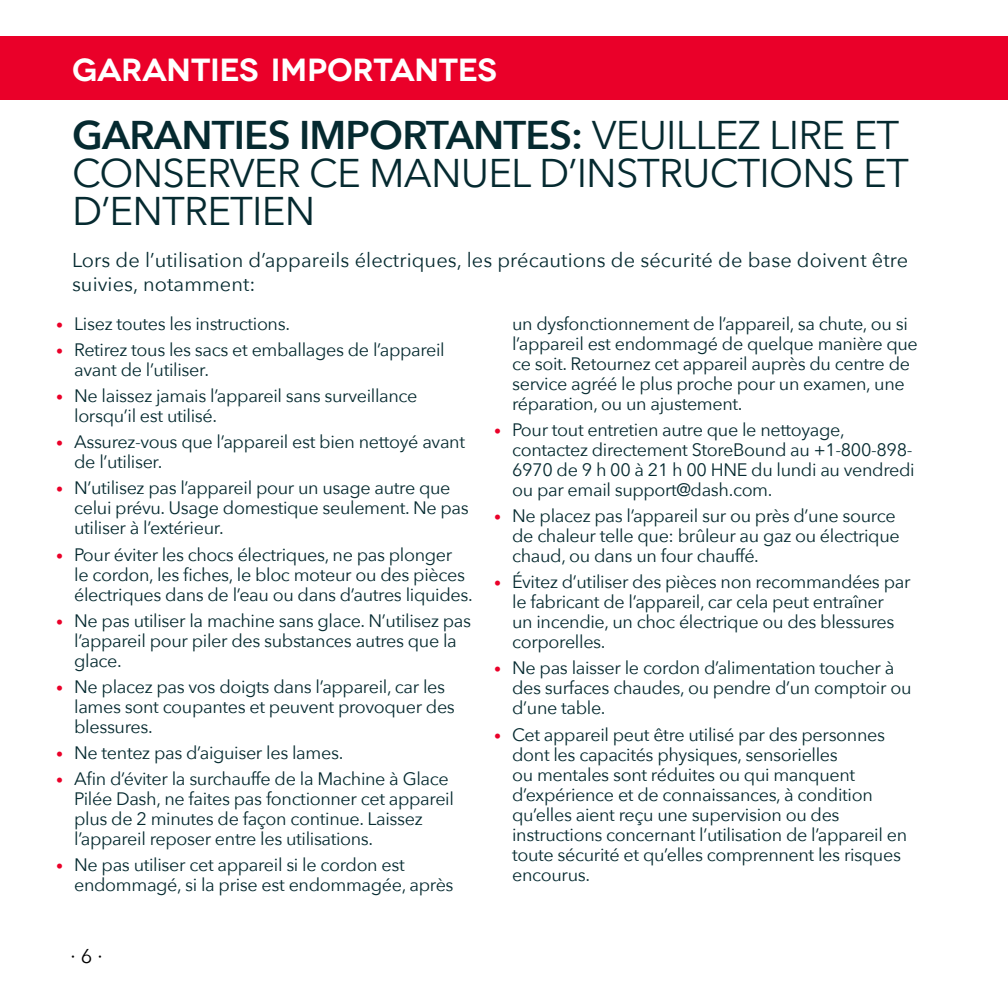
<style>
.page{position:relative;width:1008px;height:1008px;background:#fff}
.page>*{position:absolute;margin:0;border:0;box-sizing:border-box;transform-origin:0 0}
.t1{font:40px/38px "Avenir Next";letter-spacing:-.02em;color:#052a30}
.t2{font:600 32px "Novecentowide";letter-spacing:-.01em;color:#fff}
.t3{font:20px/24px "Avenir Next";letter-spacing:.005em;color:#052a30}
.t4{font:20px "Avenir Next";color:#000}
.t5{font:18px/20px "Avenir Next";letter-spacing:-.02em;color:#052a30}
.s1{font-weight:600}
.s2{font-size:14px;color:#ea0029}
</style>
<div class="page">
<div style="left:0;top:36px;width:1008px;height:63px;background:#ea0029"></div>
<h2 class="t2" style="left:72px;top:51px;width:426px">GARANTIES IMPORTANTES</h2>
<h1 class="t1" style="left:72px;top:114px;width:838px"><span class="s1">GARANTIES IMPORTANTES:</span> VEUILLEZ LIRE ET<br>CONSERVER CE MANUEL D’INSTRUCTIONS ET<br>D’ENTRETIEN</h1>
<p class="t3" style="left:72px;top:247px;width:838px">Lors de l’utilisation d’appareils électriques, les précautions de sécurité de base doivent être suivies, notamment:</p>
<p class="t5" style="left:56px;top:313px;width:235px"><span class="s2">•</span> Lisez toutes les instructions.</p>
<p class="t5" style="left:74px;top:339px;width:372px;text-indent:-18px"><span class="s2">•</span> Retirez tous les sacs et emballages de l’appareil avant de l’utiliser.</p>
<p class="t5" style="left:74px;top:385px;width:345px;text-indent:-18px"><span class="s2">•</span> Ne laissez jamais l’appareil sans surveillance lorsqu’il est utilisé.</p>
<p class="t5" style="left:74px;top:431px;width:392px;text-indent:-18px"><span class="s2">•</span> Assurez-vous que l’appareil est bien nettoyé avant de l’utiliser.</p>
<p class="t5" style="left:74px;top:477px;width:396px;text-indent:-18px"><span class="s2">•</span> N’utilisez pas l’appareil pour un usage autre que celui prévu. Usage domestique seulement. Ne pas utiliser à l’extérieur.</p>
<p class="t5" style="left:74px;top:544px;width:400px;text-indent:-18px"><span class="s2">•</span> Pour éviter les chocs électriques, ne pas plonger<br>le cordon, les fiches, le bloc moteur ou des pièces électriques dans de l’eau ou dans d’autres liquides.</p>
<p class="t5" style="left:74px;top:610px;width:398px;text-indent:-18px"><span class="s2">•</span> Ne pas utiliser la machine sans glace. N’utilisez pas l’appareil pour piler des substances autres que la glace.</p>
<p class="t5" style="left:74px;top:676px;width:382px;text-indent:-18px"><span class="s2">•</span> Ne placez pas vos doigts dans l’appareil, car les lames sont coupantes et peuvent provoquer des blessures.</p>
<p class="t5" style="left:56px;top:742px;width:289px"><span class="s2">•</span> Ne tentez pas d’aiguiser les lames.</p>
<p class="t5" style="left:74px;top:768px;width:381px;text-indent:-18px"><span class="s2">•</span> Afin d’éviter la surchauffe de la Machine à Glace Pilée Dash, ne faites pas fonctionner cet appareil plus de 2 minutes de façon continue. Laissez l’appareil reposer entre les utilisations.</p>
<p class="t5" style="left:74px;top:854px;width:381px;text-indent:-18px"><span class="s2">•</span> Ne pas utiliser cet appareil si le cordon est endommagé, si la prise est endommagée, après</p>
<p class="t4" style="left:71px;top:939px;width:33px">∙ 6 ∙</p>
<p class="t5" style="left:512px;top:313px;width:407px">un dysfonctionnement de l’appareil, sa chute, ou si l’appareil est endommagé de quelque manière que ce soit. Retournez cet appareil auprès du centre de service agréé le plus proche pour un examen, une réparation, ou un ajustement.</p>
<p class="t5" style="left:512px;top:419px;width:404px;text-indent:-18px"><span class="s2">•</span> Pour tout entretien autre que le nettoyage, contactez directement StoreBound au +1-800-898- 6970 de 9 h 00 à 21 h 00 HNE du lundi au vendredi ou par email support@dash.com.</p>
<p class="t5" style="left:512px;top:505px;width:389px;text-indent:-18px"><span class="s2">•</span> Ne placez pas l’appareil sur ou près d’une source de chaleur telle que: brûleur au gaz ou électrique chaud, ou dans un four chauffé.</p>
<p class="t5" style="left:512px;top:571px;width:400px;text-indent:-18px"><span class="s2">•</span> Évitez d’utiliser des pièces non recommandées par le fabricant de l’appareil, car cela peut entraîner<br>un incendie, un choc électrique ou des blessures corporelles.</p>
<p class="t5" style="left:512px;top:657px;width:401px;text-indent:-18px"><span class="s2">•</span> Ne pas laisser le cordon d’alimentation toucher à des surfaces chaudes, ou pendre d’un comptoir ou d’une table.</p>
<p class="t5" style="left:512px;top:724px;width:396px;text-indent:-18px"><span class="s2">•</span> Cet appareil peut être utilisé par des personnes dont les capacités physiques, sensorielles<br>ou mentales sont réduites ou qui manquent d’expérience et de connaissances, à condition qu’elles aient reçu une supervision ou des instructions concernant l’utilisation de l’appareil en toute sécurité et qu’elles comprennent les risques encourus.</p>
</div>
